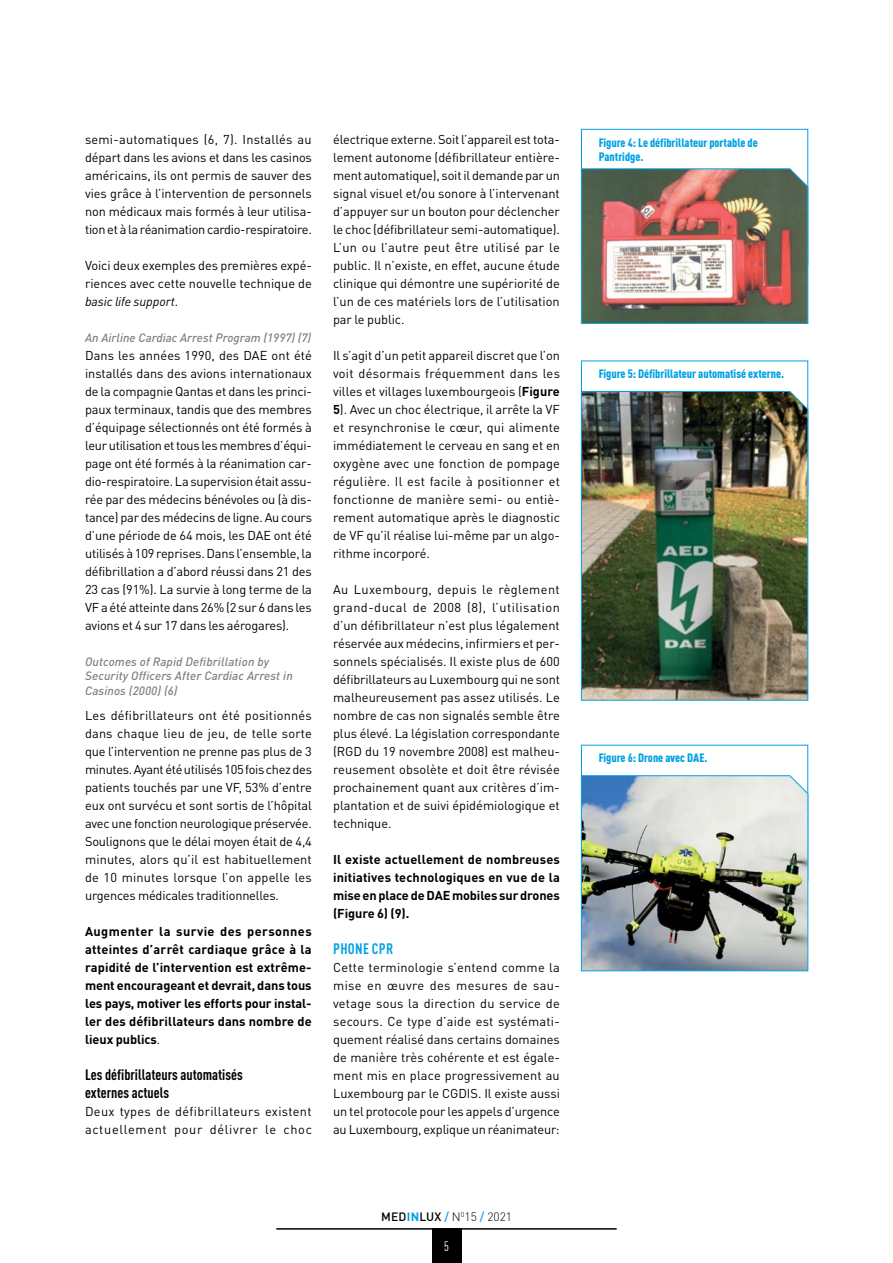
<style>
.page{position:relative;width:893px;height:1263px;background:#fff}
.page>*{position:absolute;margin:0;border:0;box-sizing:border-box;transform-origin:0 0}
.t1{font:700 condensed 15px/18px "DIN Pro";color:#000}
.t2{font:700 condensed 15px "DIN Pro";letter-spacing:.02em;color:#00a1e4}
.t3{font:condensed 13.5px "DIN Pro";color:#fff}
.t4{font:12.75px/18px "DIN Pro";letter-spacing:-.005em;color:#000;text-align:justify}
.t5{font:700 12.75px/18px "DIN Pro";letter-spacing:-.005em;color:#000;text-align:justify}
.t6{font:12.75px/18px "DIN Pro";letter-spacing:.025em;color:#000}
.t7{font:italic 500 12px/14.4px "DIN Pro";letter-spacing:.01em;color:#837e7c}
.t8{font:900 condensed 12px/14.4px "DIN Pro";color:#00a1e4}
.t9{font:300 12px "DIN Pro";color:#000}
.s1{font-style:italic}
.s2{font-weight:400}
.s3{font-weight:700}
.s4{font-weight:500}
.s5{font-weight:700;color:#00a1e4}
.s6{font-weight:500;color:#00a1e4}
</style>
<div class="page">
<div style="left:432px;top:1229px;width:29px;height:34px;background:#000"></div>
<hr style="left:276px;top:1228px;width:341px;height:1px;background:#000">
<img style="left:581px;top:168px;width:227px;height:156px">
<img style="left:581px;top:391px;width:227px;height:310px">
<img style="left:581px;top:775px;width:227px;height:196px">
<p class="t4" style="left:85px;top:129px;width:228px">semi-automatiques (6, 7). Installés au départ dans les avions et dans les casinos américains, ils ont permis de sauver des vies grâce à l’intervention de personnels non médicaux mais formés à leur utilisa&shy;tion et à la réanimation cardio-respiratoire.</p>
<p class="t4" style="left:85px;top:255px;width:228px">Voici deux exemples des premières expé&shy;riences avec cette nouvelle technique de <span class="s1">basic life support</span>.</p>
<p class="t7" style="left:85px;top:329px;width:228px">An Airline Cardiac Arrest Program (1997) (7)</p>
<p class="t4" style="left:85px;top:345px;width:228px">Dans les années 1990, des DAE ont été installés dans des avions internationaux de la compagnie Qantas et dans les princi&shy;paux terminaux, tandis que des membres d’équipage sélectionnés ont été formés à leur utilisation et tous les membres d’équi&shy;page ont été formés à la réanimation car&shy;dio-respiratoire. La supervision était assu&shy;rée par des médecins bénévoles ou (à dis&shy;tance) par des médecins de ligne. Au cours d’une période de 64 mois, les DAE ont été utilisés à 109 reprises. Dans l’ensemble, la défibrillation a d’abord réussi dans 21 des 23 cas (91%). La survie à long terme de la VF a été atteinte dans 26% (2 sur 6 dans les avions et 4 sur 17 dans les aérogares).</p>
<p class="t7" style="left:85px;top:653px;width:209px">Outcomes of Rapid Defibrillation by<br>Security Officers After Cardiac Arrest in<br>Casinos (2000) (6)</p>
<p class="t4" style="left:85px;top:705px;width:228px">Les défibrillateurs ont été positionnés dans chaque lieu de jeu, de telle sorte que l’intervention ne prenne pas plus de 3 minutes. Ayant été utilisés 105 fois chez des patients touchés par une VF, 53% d’entre eux ont survécu et sont sortis de l’hôpital avec une fonction neurologique préservée.<br>Soulignons que le délai moyen était de 4,4 minutes, alors qu’il est habituellement de 10 minutes lorsque l’on appelle les urgences médicales traditionnelles.</p>
<p class="t5" style="left:85px;top:921px;width:228px">Augmenter la survie des personnes atteintes d’arrêt cardiaque grâce à la rapidité de l’intervention est extrême&shy;ment encourageant et devrait, dans tous les pays, motiver les efforts pour instal&shy;ler des défibrillateurs dans nombre de lieux publics<span class="s2">.</span></p>
<p class="t1" style="left:85px;top:1064px;width:159px">Les défibrillateurs automatisés externes actuels</p>
<p class="t6" style="left:85px;top:1101px;width:228px">Deux types de défibrillateurs existent actuellement pour délivrer le choc</p>
<p class="t4" style="left:333px;top:129px;width:228px">électrique externe. Soit l’appareil est tota&shy;lement autonome (défibrillateur entière&shy;ment automatique), soit il demande par un signal visuel et/ou sonore à l’intervenant d’appuyer sur un bouton pour déclencher le choc (défibrillateur semi-automatique).<br>L’un ou l’autre peut être utilisé par le public. Il n’existe, en effet, aucune étude clinique qui démontre une supériorité de l’un de ces matériels lors de l’utilisation par le public.</p>
<p class="t4" style="left:333px;top:345px;width:228px">Il s’agit d’un petit appareil discret que l’on voit désormais fréquemment dans les villes et villages luxembourgeois (<span class="s3">Figure 5</span>). Avec un choc électrique, il arrête la VF et resynchronise le cœur, qui alimente immédiatement le cerveau en sang et en oxygène avec une fonction de pompage régulière. Il est facile à positionner et fonctionne de manière semi- ou entiè&shy;rement automatique après le diagnostic de VF qu’il réalise lui-même par un algo&shy;rithme incorporé.</p>
<p class="t4" style="left:333px;top:579px;width:228px">Au Luxembourg, depuis le règlement grand-ducal de 2008 (8), l’utilisation d’un défibrillateur n’est plus légalement réservée aux médecins, infirmiers et per&shy;sonnels spécialisés. Il existe plus de 600 défibrillateurs au Luxembourg qui ne sont malheureusement pas assez utilisés. Le nombre de cas non signalés semble être plus élevé. La législation correspondante (RGD du 19 novembre 2008) est malheu&shy;reusement obsolète et doit être révisée prochainement quant aux critères d’im&shy;plantation et de suivi épidémiologique et technique.</p>
<p class="t5" style="left:333px;top:849px;width:228px">Il existe actuellement de nombreuses initiatives technologiques en vue de la mise en place de DAE mobiles sur drones (Figure 6) (9).</p>
<p class="t2" style="left:333px;top:937px;width:62px">PHONE CPR</p>
<p class="t4" style="left:333px;top:957px;width:228px">Cette terminologie s’entend comme la mise en œuvre des mesures de sau&shy;vetage sous la direction du service de secours. Ce type d’aide est systémati&shy;quement réalisé dans certains domaines de manière très cohérente et est égale&shy;ment mis en place progressivement au Luxembourg par le CGDIS. Il existe aussi un tel protocole pour les appels d’urgence au Luxembourg, explique un réanimateur:</p>
<p class="t9" style="left:381px;top:1207px;width:132px"><span class="s4">MED</span><span class="s5">IN</span><span class="s4">LUX</span> <span class="s6">/</span> N<sup>0</sup>15 <span class="s6">/</span> 2021</p>
<p class="t3" style="left:444px;top:1236px;width:6px">5</p>
<p class="t8" style="left:599px;top:134px;width:161px">Figure 4: Le défibrillateur portable de<br>Pantridge.</p>
<p class="t8" style="left:599px;top:366px;width:187px">Figure 5: Défibrillateur automatisé externe.</p>
<p class="t8" style="left:599px;top:750px;width:110px">Figure 6: Drone avec DAE.</p>
</div>
